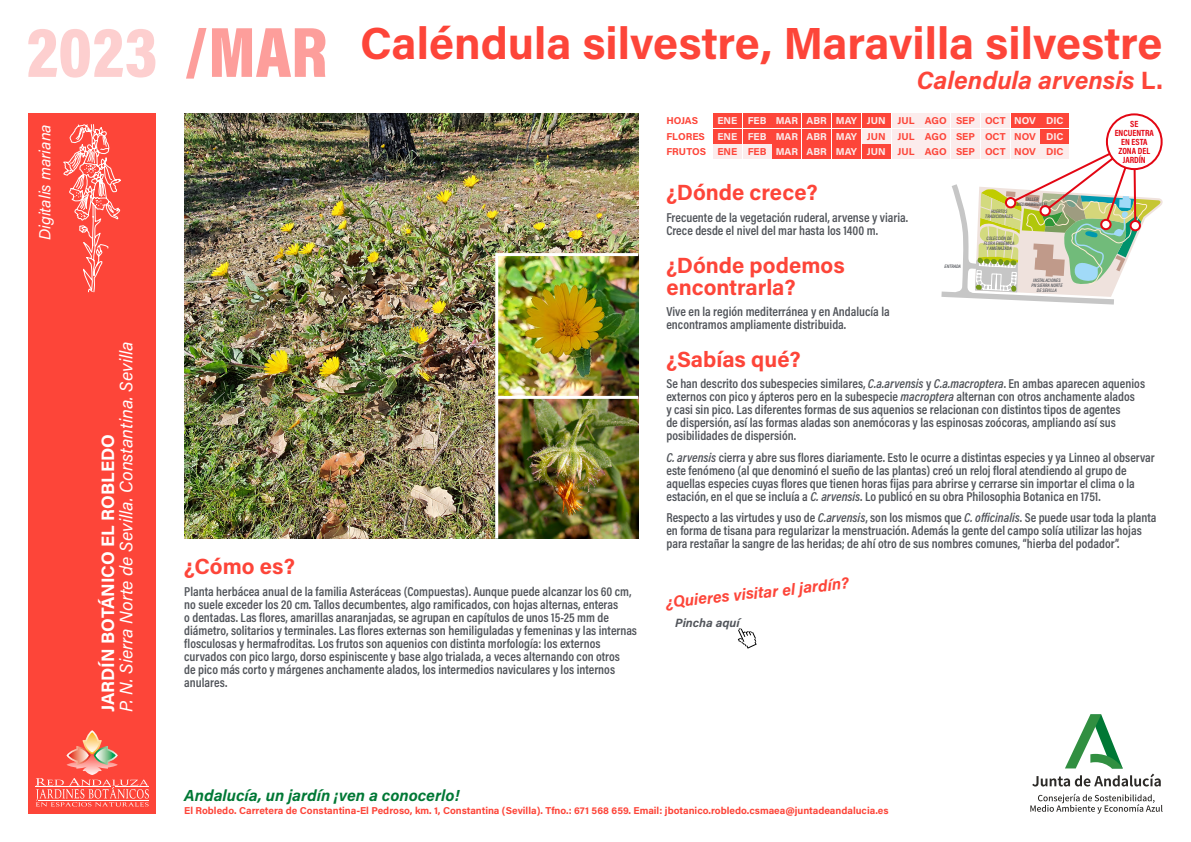
<style>
.page{position:relative;width:1191px;height:842px;background:#fff}
.page>*{position:absolute;margin:0;border:0;box-sizing:border-box;transform-origin:0 0}
.t1{font:900 72px "Acumin Pro Cond";color:#fdcfcf}
.t2{font:700 45px "Acumin Pro";color:#fd4539}
.t3{font:italic 700 25px "Acumin Pro";color:#fd4539}
.t4{font:700 22px/22px "Acumin Pro";color:#fd4539}
.t5{font:italic 18px "Acumin Pro";color:#fff}
.t6{font:700 18px "Acumin Pro";color:#fff}
.t7{font:italic 700 16px "Acumin Pro";color:#007835}
.t8{font:italic 700 16px "Acumin Pro";color:#fd4539}
.t9{font:italic 16px "Acumin Pro";color:#fff}
.t10{font:600 13px/13px "Acumin Pro Cond";color:#52555b}
.t11{font:italic 700 12px "Acumin Pro";color:#52555b}
.t12{font:700 10px/15.6px "Acumin Pro";color:#fd4539;text-align:justify}
.t13{font:700 9px/9px "Acumin Pro Cond";color:#e30613;text-align:center}
.t14{font:italic 600 5px/5px "Acumin Pro Cond";color:#52555b;text-align:center}
.s1{color:#fd9e9b}
.s2{font-style:normal}
.s3{color:#fcecec}
.s4{font-style:italic}
</style>
<div class="page">
<svg style="left:738px;top:628px;width:18px;height:21px"></svg>
<div style="left:28px;top:113px;width:128px;height:701px;background:#fd4539"></div>
<hr style="left:35px;top:787px;width:76px;height:1px;background:#fff">
<svg style="left:36px;top:730px;width:113px;height:76px"></svg>
<svg style="left:63px;top:124px;width:58px;height:169px"></svg>
<div style="left:713px;top:113px;width:28px;height:15px;background:#fd4539"></div>
<div style="left:743px;top:113px;width:28px;height:15px;background:#fd4539"></div>
<div style="left:772px;top:113px;width:29px;height:15px;background:#fd4539"></div>
<div style="left:802px;top:113px;width:29px;height:15px;background:#fd4539"></div>
<div style="left:832px;top:113px;width:28px;height:15px;background:#fd4539"></div>
<div style="left:862px;top:113px;width:28px;height:15px;background:#fd4539"></div>
<div style="left:891px;top:113px;width:29px;height:15px;background:#fcecec"></div>
<div style="left:921px;top:113px;width:29px;height:15px;background:#fcecec"></div>
<div style="left:951px;top:113px;width:28px;height:15px;background:#fcecec"></div>
<div style="left:981px;top:113px;width:28px;height:15px;background:#fcecec"></div>
<div style="left:1011px;top:113px;width:28px;height:15px;background:#fd4539"></div>
<div style="left:1040px;top:113px;width:29px;height:15px;background:#fd4539"></div>
<div style="left:713px;top:129px;width:28px;height:14px;background:#fd4539"></div>
<div style="left:743px;top:129px;width:28px;height:14px;background:#fd4539"></div>
<div style="left:772px;top:129px;width:29px;height:14px;background:#fd4539"></div>
<div style="left:802px;top:129px;width:29px;height:14px;background:#fd4539"></div>
<div style="left:832px;top:129px;width:28px;height:14px;background:#fd4539"></div>
<div style="left:862px;top:129px;width:28px;height:14px;background:#fcecec"></div>
<div style="left:891px;top:129px;width:29px;height:14px;background:#fcecec"></div>
<div style="left:921px;top:129px;width:29px;height:14px;background:#fcecec"></div>
<div style="left:951px;top:129px;width:28px;height:14px;background:#fcecec"></div>
<div style="left:981px;top:129px;width:28px;height:14px;background:#fcecec"></div>
<div style="left:1011px;top:129px;width:28px;height:14px;background:#fcecec"></div>
<div style="left:1040px;top:129px;width:29px;height:14px;background:#fd4539"></div>
<div style="left:713px;top:145px;width:28px;height:14px;background:#fcecec"></div>
<div style="left:743px;top:145px;width:28px;height:14px;background:#fcecec"></div>
<div style="left:772px;top:145px;width:29px;height:14px;background:#fd4539"></div>
<div style="left:802px;top:145px;width:29px;height:14px;background:#fd4539"></div>
<div style="left:832px;top:145px;width:28px;height:14px;background:#fd4539"></div>
<div style="left:862px;top:145px;width:28px;height:14px;background:#fd4539"></div>
<div style="left:891px;top:145px;width:29px;height:14px;background:#fcecec"></div>
<div style="left:921px;top:145px;width:29px;height:14px;background:#fcecec"></div>
<img style="left:184px;top:113px;width:454px;height:426px">
<img style="left:494px;top:252px;width:145px;height:287px">
<svg style="left:1032px;top:714px;width:128px;height:72px"></svg>
<svg style="left:1030px;top:794px;width:132px;height:20px"></svg>
<svg style="left:941px;top:139px;width:222px;height:166px"></svg>
<div style="left:1106px;top:113px;width:56px;height:57px;background:#fff;border:2px solid #e30613;border-radius:50%"></div>
<div style="left:1101px;top:220px;width:9px;height:9px;background:#fff;border-radius:50%"></div>
<div style="left:1100px;top:219px;width:11px;height:11px;border:2px solid #e30613;border-radius:50%"></div>
<h1 class="t1" style="left:27px;top:5px;width:302px">2023 <span class="s1">/MAR</span></h1>
<h2 class="t2" style="left:360px;top:12px;width:804px">Caléndula silvestre, Maravilla silvestre</h2>
<h3 class="t3" style="left:916px;top:63px;width:247px">Calendula arvensis <span class="s2">L.</span></h3>
<p class="t9" style="left:34px;top:240px;width:117px;rotate:-90deg">Digitalis mariana</p>
<h3 class="t5" style="left:113px;top:712px;width:372px;rotate:-90deg">P. N. Sierra Norte de Sevilla. Constantina. Sevilla</h3>
<h3 class="t6" style="left:95px;top:712px;width:279px;rotate:-90deg">JARDÍN BOTÁNICO EL ROBLEDO</h3>
<p class="t12" style="left:666px;top:112px;width:33px">HOJAS</p>
<p class="t12" style="left:666px;top:112px;width:399px;text-indent:51px"><span class="s3">ENE FEB MAR ABR MAY JUN</span> JUL AGO SEP OCT <span class="s3">NOV DIC </span>FLORES <span class="s3">ENE FEB MAR ABR MAY</span> JUN JUL AGO SEP OCT NOV <span class="s3">DIC </span>FRUTOS ENE FEB <span class="s3">MAR ABR MAY JUN</span> JUL AGO SEP OCT NOV DIC</p>
<p class="t13" style="left:1114px;top:119px;width:41px">SE<br>ENCUENTRA<br>EN ESTA<br>ZONA DEL<br>JARDÍN</p>
<h3 class="t4" style="left:184px;top:555px;width:112px">¿Cómo es?</h3>
<p class="t10" style="left:184px;top:585px;width:454px">Planta herbácea anual de la familia Asteráceas (Compuestas). Aunque puede alcanzar los 60 cm, no suele exceder los 20 cm. Tallos decumbentes, algo ramificados, con hojas alternas, enteras<br>o dentadas. Las flores, amarillas anaranjadas, se agrupan en capítulos de unos 15-25 mm de diámetro, solitarios y terminales. Las flores externas son hemiliguladas y femeninas y las internas flosculosas y hermafroditas. Los frutos son aquenios con distinta morfología: los externos curvados con pico largo, dorso espiniscente y base algo trialada, a veces alternando con otros<br>de pico más corto y márgenes anchamente alados, los intermedios naviculares y los internos anulares.</p>
<h3 class="t4" style="left:666px;top:181px;width:153px">¿Dónde crece?</h3>
<p class="t10" style="left:666px;top:211px;width:243px">Frecuente de la vegetación ruderal, arvense y viaria.<br>Crece desde el nivel del mar hasta los 1400 m.</p>
<h3 class="t4" style="left:666px;top:253px;width:180px">¿Dónde podemos encontrarla?</h3>
<p class="t10" style="left:666px;top:305px;width:225px">Vive en la región mediterránea y en Andalucía la encontramos ampliamente distribuida.</p>
<h3 class="t4" style="left:666px;top:347px;width:136px">¿Sabías qué?</h3>
<p class="t10" style="left:666px;top:377px;width:480px">Se han descrito dos subespecies similares, <span class="s4">C.a.arvensis</span> y <span class="s4">C.a.macroptera</span>. En ambas aparecen aquenios externos con pico y ápteros pero en la subespecie <span class="s4">macroptera</span> alternan con otros anchamente alados<br>y casi sin pico. Las diferentes formas de sus aquenios se relacionan con distintos tipos de agentes<br>de dispersión, así las formas aladas son anemócoras y las espinosas zoócoras, ampliando así sus posibilidades de dispersión.</p>
<p class="t10" style="left:666px;top:450px;width:490px"><span class="s4">C. arvensis</span> cierra y abre sus flores diariamente. Esto le ocurre a distintas especies y ya Linneo al observar este fenómeno (al que denominó el sueño de las plantas) creó un reloj floral atendiendo al grupo de aquellas especies cuyas flores que tienen horas fijas para abrirse y cerrarse sin importar el clima o la estación, en el que se incluía a <span class="s4">C. arvensis</span>. Lo publicó en su obra Philosophia Botanica en 1751.</p>
<p class="t10" style="left:666px;top:511px;width:492px">Respecto a las virtudes y uso de <span class="s4">C.arvensis</span>, son los mismos que <span class="s4">C. officinalis</span>. Se puede usar toda la planta en forma de tisana para regularizar la menstruación. Además la gente del campo solía utilizar las hojas para restañar la sangre de las heridas; de ahí otro de sus nombres comunes, “hierba del podador”.</p>
<p class="t14" style="left:1016px;top:196px;width:33px">TALLER<br>MEDIOAMBIENTAL</p>
<p class="t14" style="left:985px;top:209px;width:29px">HUERTOS<br>TRADICIONALES</p>
<p class="t14" style="left:983px;top:236px;width:32px">COLECCIÓN DE<br>FLORA ENDÉMICA<br>Y AMENAZADA</p>
<p class="t14" style="left:944px;top:263px;width:18px">ENTRADA</p>
<p class="t14" style="left:1031px;top:277px;width:33px">INSTALACIONES<br>PN SIERRA NORTE<br>DE SEVILLA</p>
<p class="t8" style="left:664px;top:591px;width:185px;rotate:-6deg">¿Quieres visitar el jardín?</p>
<p class="t11" style="left:675px;top:614px;width:66px">Pincha aquí</p>
<p class="t7" style="left:184px;top:784px;width:277px">Andalucía, un jardín ¡ven a conocerlo!</p>
<p class="t12" style="left:184px;top:802px;width:706px">El Robledo. Carretera de Constantina-El Pedroso, km. 1, Constantina (Sevilla). Tfno.: 671 568 659. Email: jbotanico.robledo.csmaea@juntadeandalucia.es</p>
</div>
